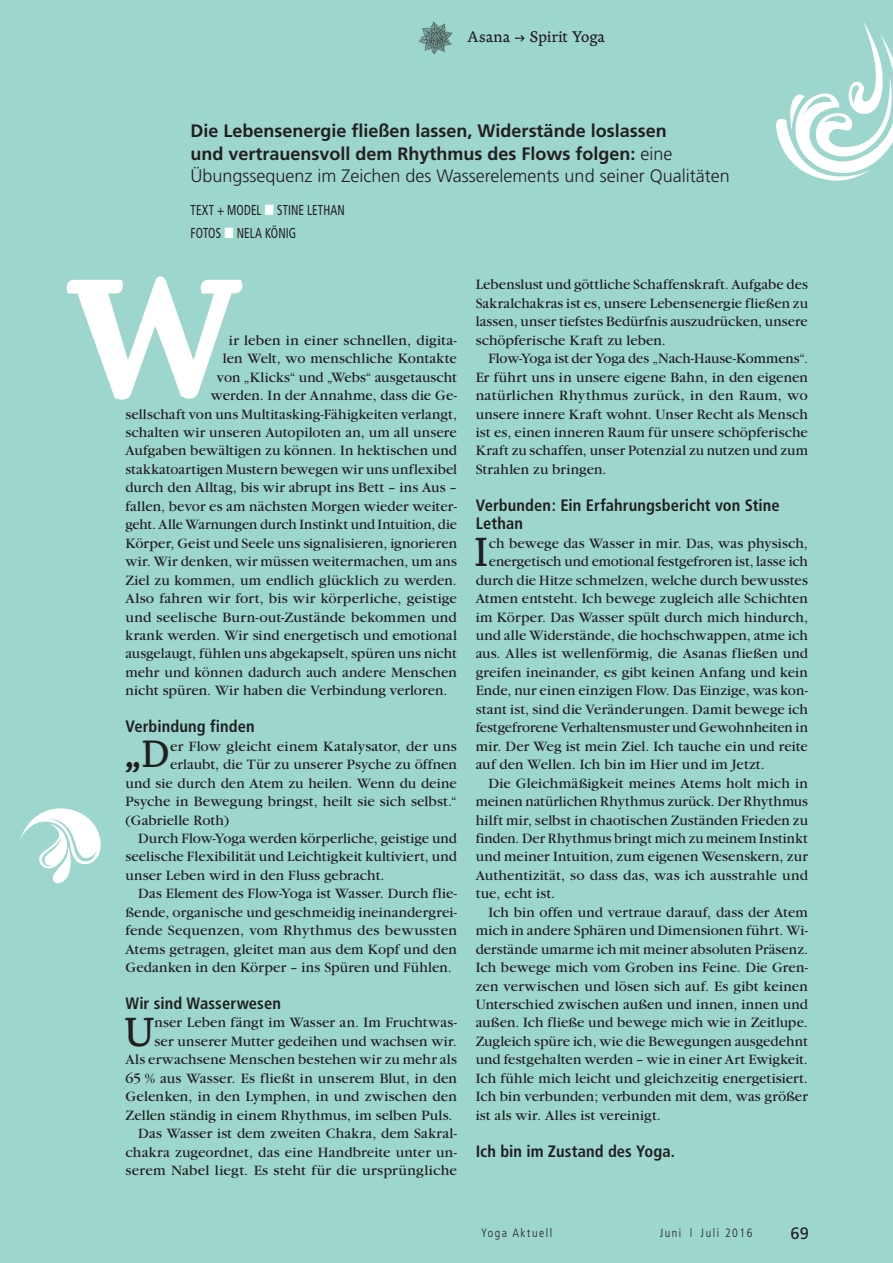
<style>
.page{position:relative;width:893px;height:1263px;background:#9dd6cd}
.page>*{position:absolute;margin:0;border:0;box-sizing:border-box;transform-origin:0 0}
.t1{font:43.35px "Baldufa";color:#231f20}
.t2{font:40.8px "Baldufa";color:#231f20}
.t3{font:700 18px/22.5px "Frutiger";color:#231f20}
.t4{font:700 condensed 16.5px/18.5px "Frutiger";letter-spacing:.005em;color:#231f20}
.t5{font:16.5px "Baldufa";letter-spacing:-.005em;color:#231f20}
.t6{font:16.5px "Frutiger";color:#231f20}
.t7{font:15px/18.5px "Garamond";letter-spacing:.005em;color:#231f20;text-align:justify}
.t8{font:condensed 14.4px/22.5px "Frutiger";letter-spacing:.01em;color:#231f20;scale:.83 1}
.t9{font:300 condensed 12px "Frutiger";letter-spacing:.125em;color:#231f20}
.s1{font-weight:300}
.s2{color:#fff}
.s3{font-family:"Palatino";font-weight:400;font-stretch:normal}
</style>
<div class="page">
<svg style="left:776px;top:21px;width:117px;height:160px"></svg>
<svg style="left:20px;top:808px;width:81px;height:76px"></svg>
<svg style="left:67px;top:276px;width:175px;height:124px"></svg>
<svg style="left:418px;top:21px;width:35px;height:34px"></svg>
<p class="t5" style="left:467px;top:27px;width:139px">Asana Spirit Yoga</p>
<p class="t3" style="left:191px;top:120px;width:541px">Die Lebensenergie fließen lassen, Widerstände loslassen<br>und vertrauensvoll dem Rhythmus des Flows folgen: <span class="s1">eine<br>Übungssequenz im Zeichen des Wasserelements und seiner Qualitäten</span></p>
<p class="t8" style="left:191px;top:199px;width:187px">TEXT + MODEL <span class="s2">■</span> STINE LETHAN<br>FOTOS <span class="s2">■</span> NELA KÖNIG</p>
<p class="t7" style="left:229px;top:331px;width:230px">ir leben in einer schnellen, digita-</p>
<p class="t7" style="left:223px;top:349px;width:235px">len Welt, wo menschliche Kontakte</p>
<p class="t7" style="left:217px;top:368px;width:242px">von „Klicks“ und „Webs“ ausgetauscht</p>
<p class="t7" style="left:211px;top:386px;width:248px">werden. In der Annahme, dass die Ge-</p>
<p class="t7" style="left:125px;top:405px;width:333px">sellschaft von uns Multitasking-Fähigkeiten verlangt,</p>
<p class="t7" style="left:125px;top:423px;width:333px">schalten wir unseren Autopiloten an, um all unsere</p>
<p class="t7" style="left:125px;top:442px;width:333px">Aufgaben bewältigen zu können. In hektischen und</p>
<p class="t7" style="left:125px;top:460px;width:333px">stakkatoartigen Mustern bewegen wir uns unflexibel</p>
<p class="t7" style="left:125px;top:479px;width:333px">durch den Alltag, bis wir abrupt ins Bett – ins Aus –</p>
<p class="t7" style="left:125px;top:497px;width:333px">fallen, bevor es am nächsten Morgen wieder weiter-</p>
<p class="t7" style="left:125px;top:515px;width:333px">geht. Alle Warnungen durch Instinkt und Intuition, die</p>
<p class="t7" style="left:125px;top:534px;width:333px">Körper, Geist und Seele uns signalisieren, ignorieren</p>
<p class="t7" style="left:125px;top:552px;width:333px">wir. Wir denken, wir müssen weitermachen, um ans</p>
<p class="t7" style="left:125px;top:571px;width:333px">Ziel zu kommen, um endlich glücklich zu werden.</p>
<p class="t7" style="left:125px;top:589px;width:333px">Also fahren wir fort, bis wir körperliche, geistige</p>
<p class="t7" style="left:125px;top:608px;width:333px">und seelische Burn-out-Zustände bekommen und</p>
<p class="t7" style="left:125px;top:626px;width:333px">krank werden. Wir sind energetisch und emotional</p>
<p class="t7" style="left:125px;top:645px;width:333px">ausgelaugt, fühlen uns abgekapselt, spüren uns nicht</p>
<p class="t7" style="left:125px;top:663px;width:333px">mehr und können dadurch auch andere Menschen</p>
<p class="t7" style="left:125px;top:682px;width:324px">nicht spüren. Wir haben die Verbindung verloren.</p>
<p class="t4" style="left:125px;top:717px;width:131px">Verbindung finden</p>
<h2 class="t2" style="left:125px;top:729px;width:47px">„D</h2>
<p class="t7" style="left:170px;top:737px;width:288px">er Flow gleicht einem Katalysator, der uns</p>
<p class="t7" style="left:170px;top:755px;width:288px">erlaubt, die Tür zu unserer Psyche zu öffnen</p>
<p class="t7" style="left:125px;top:774px;width:333px">und sie durch den Atem zu heilen. Wenn du deine</p>
<p class="t7" style="left:125px;top:792px;width:333px">Psyche in Bewegung bringst, heilt sie sich selbst.“</p>
<p class="t7" style="left:125px;top:811px;width:105px">(Gabrielle Roth)</p>
<p class="t7" style="left:138px;top:829px;width:320px">Durch Flow-Yoga werden körperliche, geistige und</p>
<p class="t7" style="left:125px;top:848px;width:333px">seelische Flexibilität und Leichtigkeit kultiviert, und</p>
<p class="t7" style="left:125px;top:866px;width:260px">unser Leben wird in den Fluss gebracht.</p>
<p class="t7" style="left:138px;top:884px;width:320px">Das Element des Flow-Yoga ist Wasser. Durch flie-</p>
<p class="t7" style="left:125px;top:903px;width:333px">ßende, organische und geschmeidig ineinandergrei-</p>
<p class="t7" style="left:125px;top:921px;width:333px">fende Sequenzen, vom Rhythmus des bewussten</p>
<p class="t7" style="left:125px;top:940px;width:333px">Atems getragen, gleitet man aus dem Kopf und den</p>
<p class="t7" style="left:125px;top:958px;width:328px">Gedanken in den Körper – ins Spüren und Fühlen.</p>
<p class="t4" style="left:125px;top:994px;width:157px">Wir sind Wasserwesen</p>
<h1 class="t1" style="left:125px;top:1005px;width:31px">U</h1>
<p class="t7" style="left:154px;top:1014px;width:304px">nser Leben fängt im Wasser an. Im Fruchtwas-</p>
<p class="t7" style="left:154px;top:1032px;width:304px">ser unserer Mutter gedeihen und wachsen wir.</p>
<p class="t7" style="left:125px;top:1051px;width:333px">Als erwachsene Menschen bestehen wir zu mehr als</p>
<p class="t7" style="left:125px;top:1069px;width:333px">65 % aus Wasser. Es fließt in unserem Blut, in den</p>
<p class="t7" style="left:125px;top:1087px;width:333px">Gelenken, in den Lymphen, in und zwischen den</p>
<p class="t7" style="left:125px;top:1106px;width:328px">Zellen ständig in einem Rhythmus, im selben Puls.</p>
<p class="t7" style="left:138px;top:1124px;width:320px">Das Wasser ist dem zweiten Chakra, dem Sakral-</p>
<p class="t7" style="left:125px;top:1143px;width:333px">chakra zugeordnet, das eine Handbreite unter un-</p>
<p class="t7" style="left:125px;top:1161px;width:333px">serem Nabel liegt. Es steht für die ursprüngliche</p>
<p class="t7" style="left:476px;top:276px;width:334px">Lebenslust und göttliche Schaffenskraft. Aufgabe des Sakralchakras ist es, unsere Lebensenergie fließen zu lassen, unser tiefstes Bedürfnis auszudrücken, unsere schöpferische Kraft zu leben.</p>
<p class="t7" style="left:476px;top:349px;width:334px;text-indent:13px">Flow-Yoga ist der Yoga des „Nach-Hause-Kommens“.<br>Er führt uns in unsere eigene Bahn, in den eigenen natürlichen Rhythmus zurück, in den Raum, wo unsere innere Kraft wohnt. Unser Recht als Mensch ist es, einen inneren Raum für unsere schöpferische Kraft zu schaffen, unser Potenzial zu nutzen und zum Strahlen zu bringen.</p>
<p class="t4" style="left:476px;top:496px;width:306px">Verbunden: Ein Erfahrungsbericht von Stine<br>Lethan</p>
<h1 class="t1" style="left:474px;top:526px;width:16px">I</h1>
<p class="t7" style="left:489px;top:534px;width:321px">ch bewege das Wasser in mir. Das, was physisch,</p>
<p class="t7" style="left:489px;top:552px;width:321px">energetisch und emotional festgefroren ist, lasse ich</p>
<p class="t7" style="left:476px;top:571px;width:334px">durch die Hitze schmelzen, welche durch bewusstes</p>
<p class="t7" style="left:476px;top:589px;width:334px">Atmen entsteht. Ich bewege zugleich alle Schichten</p>
<p class="t7" style="left:476px;top:608px;width:334px">im Körper. Das Wasser spült durch mich hindurch,</p>
<p class="t7" style="left:476px;top:626px;width:334px">und alle Widerstände, die hochschwappen, atme ich</p>
<p class="t7" style="left:476px;top:645px;width:334px">aus. Alles ist wellenförmig, die Asanas fließen und</p>
<p class="t7" style="left:476px;top:663px;width:334px">greifen ineinander, es gibt keinen Anfang und kein</p>
<p class="t7" style="left:476px;top:682px;width:334px">Ende, nur einen einzigen Flow. Das Einzige, was kon-</p>
<p class="t7" style="left:476px;top:700px;width:334px">stant ist, sind die Veränderungen. Damit bewege ich</p>
<p class="t7" style="left:476px;top:718px;width:334px">festgefrorene Verhaltensmuster und Gewohnheiten in</p>
<p class="t7" style="left:476px;top:737px;width:334px">mir. Der Weg ist mein Ziel. Ich tauche ein und reite</p>
<p class="t7" style="left:476px;top:755px;width:290px">auf den Wellen. Ich bin im Hier und im Jetzt.</p>
<p class="t7" style="left:488px;top:774px;width:321px">Die Gleichmäßigkeit meines Atems holt mich in</p>
<p class="t7" style="left:476px;top:792px;width:334px">meinen natürlichen Rhythmus zurück. Der Rhythmus</p>
<p class="t7" style="left:476px;top:811px;width:334px">hilft mir, selbst in chaotischen Zuständen Frieden zu</p>
<p class="t7" style="left:476px;top:829px;width:334px">finden. Der Rhythmus bringt mich zu meinem Instinkt</p>
<p class="t7" style="left:476px;top:848px;width:334px">und meiner Intuition, zum eigenen Wesenskern, zur</p>
<p class="t7" style="left:476px;top:866px;width:334px">Authentizität, so dass das, was ich ausstrahle und</p>
<p class="t7" style="left:476px;top:884px;width:81px">tue, echt ist.</p>
<p class="t7" style="left:488px;top:903px;width:321px">Ich bin offen und vertraue darauf, dass der Atem</p>
<p class="t7" style="left:476px;top:921px;width:334px">mich in andere Sphären und Dimensionen führt. Wi-</p>
<p class="t7" style="left:476px;top:940px;width:334px">derstände umarme ich mit meiner absoluten Präsenz.</p>
<p class="t7" style="left:476px;top:958px;width:334px">Ich bewege mich vom Groben ins Feine. Die Gren-</p>
<p class="t7" style="left:476px;top:977px;width:334px">zen verwischen und lösen sich auf. Es gibt keinen</p>
<p class="t7" style="left:476px;top:995px;width:334px">Unterschied zwischen außen und innen, innen und</p>
<p class="t7" style="left:476px;top:1014px;width:334px">außen. Ich fließe und bewege mich wie in Zeitlupe.</p>
<p class="t7" style="left:476px;top:1032px;width:334px">Zugleich spüre ich, wie die Bewegungen ausgedehnt</p>
<p class="t7" style="left:476px;top:1051px;width:334px">und festgehalten werden – wie in einer Art Ewigkeit.</p>
<p class="t7" style="left:476px;top:1069px;width:334px">Ich fühle mich leicht und gleichzeitig energetisiert.</p>
<p class="t7" style="left:476px;top:1087px;width:334px">Ich bin verbunden; verbunden mit dem, was größer</p>
<p class="t7" style="left:476px;top:1106px;width:187px">ist als wir. Alles ist vereinigt.</p>
<p class="t4" style="left:476px;top:1142px;width:201px">Ich bin im Zustand des Yoga.</p>
<p class="t9" style="left:481px;top:1225px;width:72px">Yoga Aktuell</p>
<p class="t9" style="left:660px;top:1226px;width:94px">Juni <span class="s3">|</span> Juli 2016</p>
<p class="t6" style="left:791px;top:1224px;width:20px">69</p>
</div>
